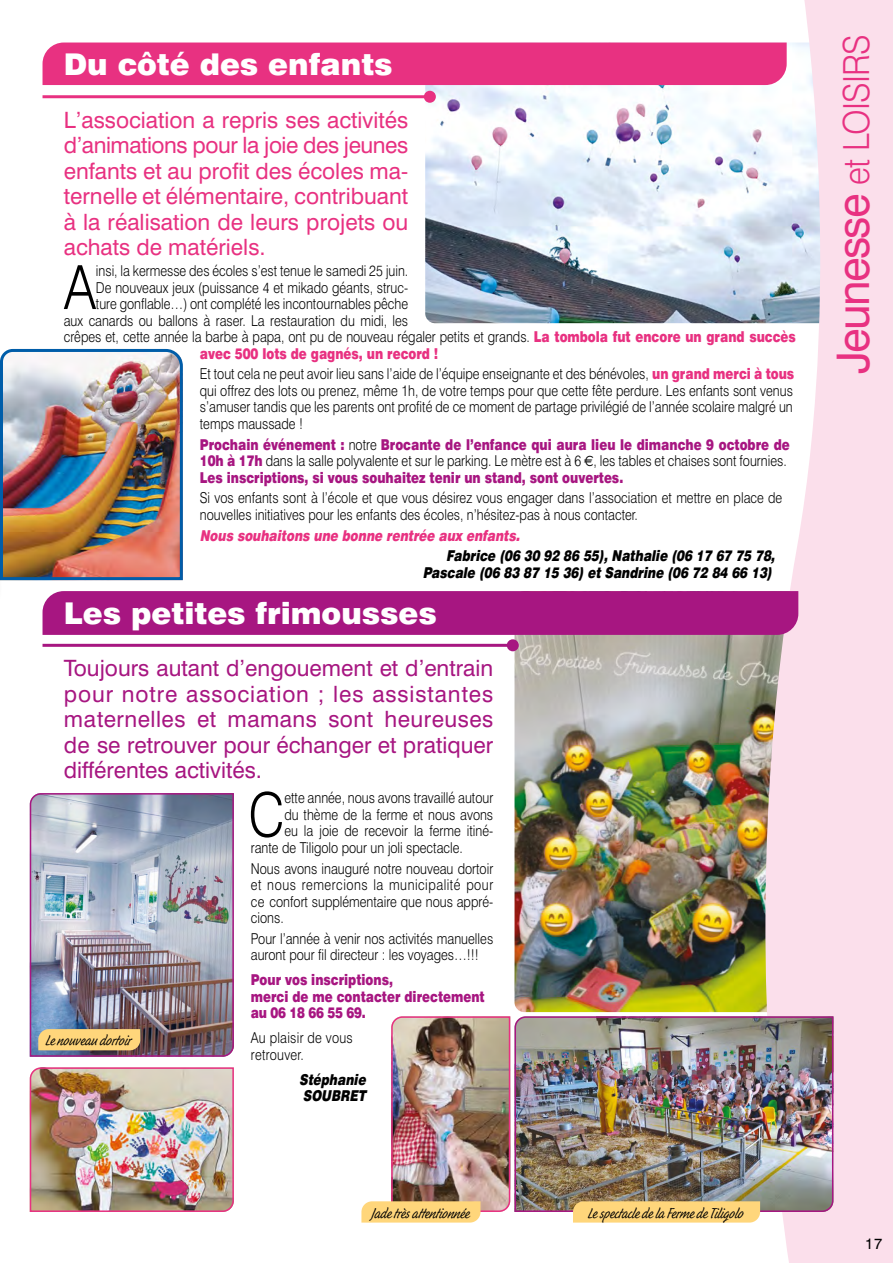
<style>
.page{position:relative;width:893px;height:1263px;background:#fff}
.page>*{position:absolute;margin:0;border:0;box-sizing:border-box;transform-origin:0 0}
.t1{font:300 60.9px "Swiss 721 BT";color:#000;scale:.85 1}
.t2{font:300 36px "Swiss 721 BT";letter-spacing:-.02em;color:#e83181;scale:.94 1}
.t3{font:900 30px "Swiss 721 BT";color:#fff}
.t4{font:22.5px/25.5px "Swiss 721 BT";color:#e83181;text-align:justify}
.t5{font:22.5px/25.5px "Swiss 721 BT";color:#a71681;text-align:justify}
.t6{font:16.5px "Schuss Hand ITC Std";color:#000}
.t7{font:300 15px/16.5px "Swiss 721 BT";color:#000;text-align:justify;scale:.85 1}
.t8{font:900 15px/16.5px "Swiss 721 BT";color:#a71681;scale:.8 1}
.t9{font:italic 900 15px/16.5px "Swiss 721 BT";color:#000;scale:.8 1}
.t10{font:italic 900 15px "Swiss 721 BT";color:#e83181;scale:.8 1}
.t11{font:900 15px "Swiss 721 BT";color:#e83181;scale:.8 1}
.t12{font:300 15px/16.5px "Swiss 721 BT";letter-spacing:.02em;color:#000;scale:.85 1}
.t13{font:15px "Swiss 721 BT";color:#000}
.s1{font-weight:900;color:#e83181}
.s2{font-weight:300;color:#000}
.s3{font-family:"Euro Sans";font-weight:400;color:#000}
.s4{font-weight:400;font-size:45px}
</style>
<div class="page">
<img style="left:425px;top:85px;width:304px;height:238px">
<img style="left:514px;top:635px;width:215px;height:377px">
<svg style="left:729px;top:0;width:164px;height:1263px;fill:#fbdfeb"></svg>
<hr style="left:43px;top:644px;width:470px;height:3px;background:#a71681">
<div style="left:507px;top:639px;width:12px;height:12px;background:#a71681;border-radius:50%"></div>
<div style="left:43px;top:591px;width:755px;height:44px;background:#a71681"></div>
<img style="left:514px;top:1015px;width:320px;height:198px">
<img style="left:29px;top:793px;width:205px;height:264px">
<img style="left:29px;top:1067px;width:205px;height:145px">
<div style="left:573px;top:1201px;width:187px;height:21px;background:#ffd67b"></div>
<img style="left:361px;top:1016px;width:150px;height:206px">
<svg style="left:38px;top:1029px;width:102px;height:21px;background:#fad37b"></svg>
<div style="left:43px;top:43px;width:744px;height:42px;background:#e83181"></div>
<img style="left:3px;top:348px;width:180px;height:233px">
<hr style="left:43px;top:95px;width:387px;height:3px;background:#e83181">
<div style="left:424px;top:91px;width:12px;height:12px;background:#e83181;border-radius:50%"></div>
<hr style="left:0;top:336px;width:3px;height:296px;background:#000;opacity:.4">
<h3 class="t3" style="left:64px;top:46px;width:330px">Du côté des enfants</h3>
<h3 class="t4" style="left:64px;top:107px;width:346px">L’association a repris ses activités d’animations pour la joie des jeunes enfants et au profit des écoles ma&shy;ternelle et élémentaire, contribuant à la réalisation de leurs projets ou achats de matériels.</h3>
<h1 class="t1" style="left:64px;top:250px;width:39px">A</h1>
<p class="t7" style="left:96px;top:262px;width:369px">insi, la kermesse des écoles s’est tenue le samedi 25 juin.</p>
<p class="t7" style="left:96px;top:279px;width:369px">De nouveaux jeux (puissance 4 et mikado géants, struc-</p>
<p class="t7" style="left:96px;top:295px;width:369px">ture gonflable…) ont complété les incontournables pêche</p>
<p class="t7" style="left:64px;top:312px;width:407px">aux canards ou ballons à raser. La restauration du midi, les</p>
<p class="t7" style="left:64px;top:328px;width:863px">crêpes et, cette année la barbe à papa, ont pu de nouveau régaler petits et grands. <span class="s1">La tombola fut encore un grand succès</span></p>
<p class="t11" style="left:200px;top:344px;width:300px">avec 500 lots de gagnés, un record !</p>
<p class="t7" style="left:200px;top:366px;width:701px">Et tout cela ne peut avoir lieu sans l’aide de l’équipe enseignante et des bénévoles, <span class="s1">un grand merci à tous </span>qui offrez des lots ou prenez, même 1h, de votre temps pour que cette fête perdure. Les enfants sont venus s’amuser tandis que les parents ont profité de ce moment de partage privilégié de l’année scolaire malgré un temps maussade !</p>
<p class="t8" style="left:200px;top:436px;width:739px">Prochain événement : <span class="s2">notre</span> Brocante de l’enfance qui aura lieu le dimanche 9 octobre de<br>10h à 17h <span class="s2">dans la salle polyvalente et sur le parking. Le mètre est à 6</span> <span class="s3">e</span><span class="s2">, les tables et chaises sont fournies.<br></span>Les inscriptions, si vous souhaitez tenir un stand, sont ouvertes.</p>
<p class="t7" style="left:200px;top:490px;width:687px">Si vos enfants sont à l’école et que vous désirez vous engager dans l’association et mettre en place de nouvelles initiatives pour les enfants des écoles, n’hésitez-pas à nous contacter.</p>
<p class="t10" style="left:200px;top:526px;width:405px">Nous souhaitons une bonne rentrée aux enfants.</p>
<p class="t9" style="left:423px;top:548px;width:446px;text-align:right">Fabrice (06 30 92 86 55), Nathalie (06 17 67 75 78,<br>Pascale (06 83 87 15 36) et Sandrine (06 72 84 66 13)</p>
<h3 class="t3" style="left:64px;top:595px;width:375px">Les petites frimousses</h3>
<h3 class="t5" style="left:64px;top:655px;width:431px">Toujours autant d’engouement et d’entrain pour notre association ; les assistantes maternelles et mamans sont heureuses de se retrouver pour échanger et pratiquer différentes activités.</h3>
<h1 class="t1" style="left:248px;top:777px;width:44px">C</h1>
<p class="t7" style="left:284px;top:790px;width:247px">ette année, nous avons travaillé autour</p>
<p class="t7" style="left:284px;top:806px;width:247px">du thème de la ferme et nous avons</p>
<p class="t7" style="left:284px;top:823px;width:247px">eu la joie de recevoir la ferme itiné-</p>
<p class="t7" style="left:251px;top:839px;width:251px">rante de Tiligolo pour un joli spectacle.</p>
<p class="t7" style="left:251px;top:860px;width:287px">Nous avons inauguré notre nouveau dortoir et nous remercions la municipalité pour ce confort supplémentaire que nous appré&shy;cions.</p>
<p class="t7" style="left:251px;top:930px;width:287px">Pour l’année à venir nos activités manuelles auront pour fil directeur : les voyages…!!!</p>
<p class="t8" style="left:251px;top:972px;width:294px">Pour vos inscriptions,<br>merci de me contacter directement au 06 18 66 55 69.</p>
<p class="t12" style="left:251px;top:1030px;width:121px">Au plaisir de vous retrouver.</p>
<p class="t9" style="left:299px;top:1071px;width:89px">Stéphanie<br>SOUBRET</p>
<p class="t6" style="left:46px;top:1030px;width:87px">Le nouveau dortoir</p>
<h2 class="t2" style="left:834px;top:373px;width:363px;rotate:-90deg"><span class="s4">Jeunesse</span> et LOISIRS</h2>
<p class="t6" style="left:371px;top:1202px;width:100px">Jade très attentionnée</p>
<p class="t6" style="left:588px;top:1202px;width:157px">Le spectacle de la Ferme de Tiligolo</p>
<p class="t13" style="left:865px;top:1234px;width:19px">17</p>
</div>
